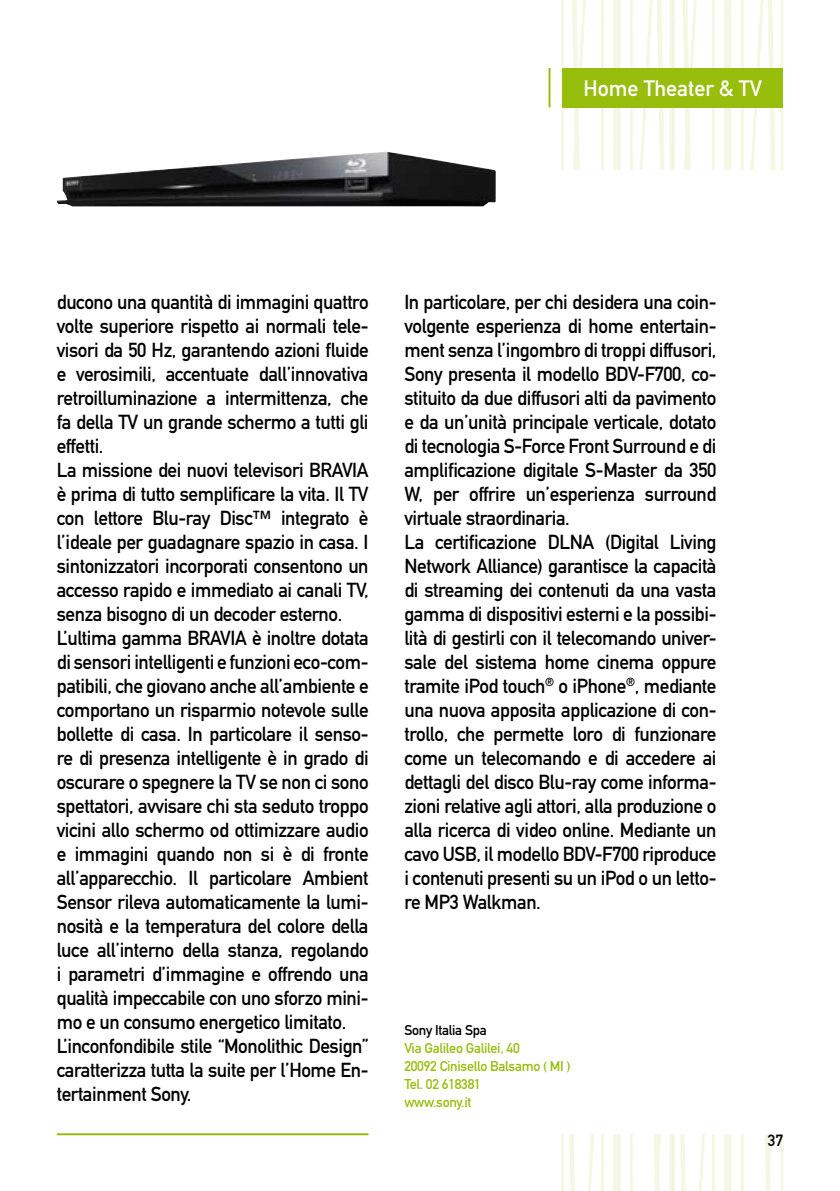
<style>
.page{position:relative;width:840px;height:1191px;background:#fff}
.page>*{position:absolute;margin:0;border:0;box-sizing:border-box;transform-origin:0 0}
.t1{font:22px "DIN Mittelschrift";color:#fff}
.t2{font:20px/24px "DIN Mittelschrift";letter-spacing:-.02em;color:#000;scale:.96 1}
.t3{font:16px "DIN Mittelschrift";color:#000}
.t4{font:14px/18px "DIN Mittelschrift";letter-spacing:-.02em;color:#97be0d}
.t5{font:14px "DIN Mittelschrift";letter-spacing:-.02em;color:#000}
</style>
<div class="page">
<img style="left:57px;top:152px;width:438px;height:54px">
<hr style="left:57px;top:1133px;width:311px;height:2px;background:#97be0d">
<svg style="left:561px;top:0;width:221px;height:170px"></svg>
<svg style="left:561px;top:1134px;width:221px;height:57px"></svg>
<div style="left:562px;top:68px;width:220px;height:40px;background:#97be0d"></div>
<hr style="left:548px;top:68px;width:2px;height:39px;background:#97be0d">
<p class="t1" style="left:583px;top:75px;width:180px">Home Theater &amp; TV</p>
<p class="t2" style="left:57px;top:290px;width:326px">ducono una quantità di immagini quattro volte superiore rispetto ai normali tele&shy;visori da 50 Hz, garantendo azioni fluide e verosimili, accentuate dall’innovativa retroilluminazione a intermittenza, che fa della TV un grande schermo a tutti gli effetti.<br>La missione dei nuovi televisori BRAVIA è prima di tutto semplificare la vita. Il TV con lettore Blu-ray Disc™ integrato è l’ideale per guadagnare spazio in casa. I sintonizzatori incorporati consentono un accesso rapido e immediato ai canali TV, senza bisogno di un decoder esterno.<br>L’ultima gamma BRAVIA è inoltre dotata di sensori intelligenti e funzioni eco-com&shy;patibili, che giovano anche all’ambiente e comportano un risparmio notevole sulle bollette di casa. In particolare il senso&shy;re di presenza intelligente è in grado di oscurare o spegnere la TV se non ci sono spettatori, avvisare chi sta seduto troppo vicini allo schermo od ottimizzare audio e immagini quando non si è di fronte all’apparecchio. Il particolare Ambient Sensor rileva automaticamente la lumi&shy;nosità e la temperatura del colore della luce all’interno della stanza, regolando i parametri d’immagine e offrendo una qualità impeccabile con uno sforzo mini&shy;mo e un consumo energetico limitato.<br>L’inconfondibile stile “Monolithic Design” caratterizza tutta la suite per l’Home En&shy;tertainment Sony.</p>
<p class="t2" style="left:404px;top:290px;width:326px">In particolare, per chi desidera una coin&shy;volgente esperienza di home entertain&shy;ment senza l’ingombro di troppi diffusori, Sony presenta il modello BDV-F700, co&shy;stituito da due diffusori alti da pavimento e da un’unità principale verticale, dotato di tecnologia S-Force Front Surround e di amplificazione digitale S-Master da 350<br>W, per offrire un’esperienza surround virtuale straordinaria.<br>La certificazione DLNA (Digital Living Network Alliance) garantisce la capacità di streaming dei contenuti da una vasta gamma di dispositivi esterni e la possibi&shy;lità di gestirli con il telecomando univer&shy;sale del sistema home cinema oppure tramite iPod touch<sup>®</sup> o iPhone<sup>®</sup>, mediante una nuova apposita applicazione di con&shy;trollo, che permette loro di funzionare come un telecomando e di accedere ai dettagli del disco Blu-ray come informa&shy;zioni relative agli attori, alla produzione o alla ricerca di video online. Mediante un cavo USB, il modello BDV-F700 riproduce i contenuti presenti su un iPod o un letto&shy;re MP3 Walkman.</p>
<p class="t5" style="left:404px;top:1021px;width:84px">Sony Italia Spa</p>
<p class="t4" style="left:404px;top:1039px;width:168px">Via Galileo Galilei, 40<br>20092 Cinisello Balsamo ( MI )<br>Tel. 02 618381<br>www.sony.it</p>
<p class="t3" style="left:767px;top:1131px;width:17px">37</p>
</div>
